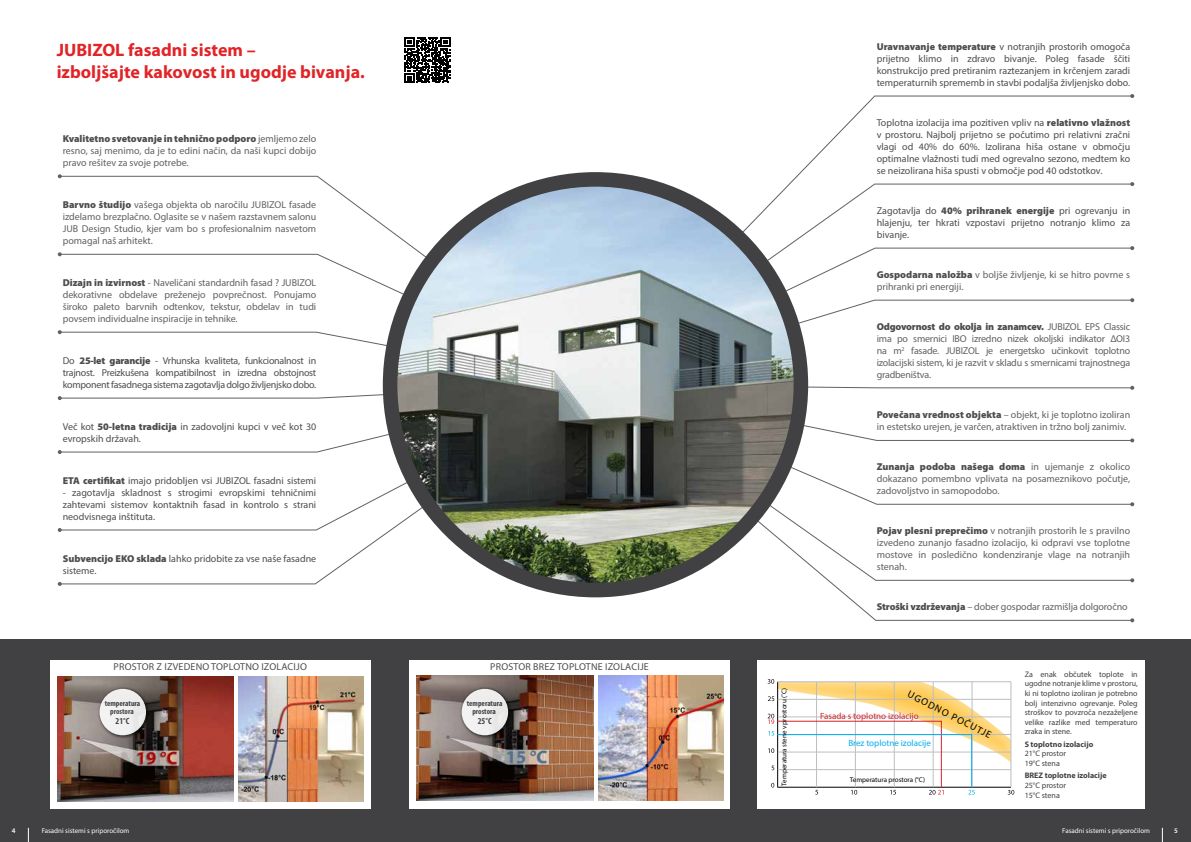
<style>
.page{position:relative;width:1191px;height:842px;background:#fff}
.page>*{position:absolute;margin:0;border:0;box-sizing:border-box;transform-origin:0 0}
.t1{font:700 18px/21.6px "Myriad Pro";color:#e12427}
.t2{font:10px/12px "Myriad Pro";color:#606163;text-align:justify}
.t3{font:10px/12px "Myriad Pro";color:#4d4d4f;text-align:justify}
.t4{font:10px "Myriad Pro";letter-spacing:.02em;color:#4d4d4f}
.t5{font:10px "Myriad Pro";color:#000}
.t6{font:9px "Myriad Pro";color:#d2232a}
.t7{font:9px "Myriad Pro";color:#00aeef}
.t8{font:700 condensed 9px "Myriad Pro";color:#414042}
.t9{font:8px/9.6px "Myriad Pro";color:#414042}
.t10{font:700 8px "Myriad Pro";color:#414042}
.t11{font:700 condensed 8px/8px "Myriad Pro";color:#414042;text-align:center}
.t12{font:7px "Myriad Pro";color:#fff}
.t13{font:7px "Myriad Pro";color:#000}
.t14{font:600 7px "Myriad Pro";color:#fff}
.s1{font-weight:900;color:#4d4d4f}
.s2{font-weight:900}
</style>
<div class="page">
<div style="left:0;top:639px;width:1191px;height:203px;background:#414042"></div>
<svg style="left:1162px;top:828px;width:1px;height:14px"></svg>
<svg style="left:28px;top:828px;width:1px;height:14px"></svg>
<svg style="left:59px;top:175px;width:498px;height:78px"></svg>
<svg style="left:58px;top:174px;width:4px;height:4px"></svg>
<svg style="left:59px;top:253px;width:378px;height:76px"></svg>
<svg style="left:58px;top:252px;width:4px;height:4px"></svg>
<svg style="left:59px;top:454px;width:475px;height:131px"></svg>
<svg style="left:58px;top:582px;width:4px;height:4px"></svg>
<div style="left:409px;top:660px;width:320px;height:148px;background:#fff"></div>
<img style="left:416px;top:675px;width:177px;height:125px">
<img style="left:598px;top:675px;width:125px;height:125px">
<div style="left:50px;top:660px;width:320px;height:148px;background:#fff"></div>
<img style="left:57px;top:676px;width:177px;height:125px">
<img style="left:239px;top:676px;width:124px;height:125px">
<div style="left:97px;top:687px;width:53px;height:52px;background:#000;opacity:.75"></div>
<div style="left:99px;top:689px;width:47px;height:46px;background:#f0efee;border-radius:50%"></div>
<svg style="left:405px;top:37px;width:45px;height:46px"></svg>
<div style="left:459px;top:687px;width:53px;height:52px;background:#000;opacity:.75"></div>
<div style="left:461px;top:689px;width:47px;height:46px;background:#efeeee;border-radius:50%"></div>
<svg style="left:610px;top:95px;width:520px;height:88px"></svg>
<svg style="left:1130px;top:94px;width:4px;height:4px"></svg>
<svg style="left:594px;top:505px;width:539px;height:116px"></svg>
<svg style="left:1130px;top:618px;width:4px;height:4px"></svg>
<svg style="left:657px;top:183px;width:473px;height:64px"></svg>
<svg style="left:1130px;top:182px;width:4px;height:4px"></svg>
<svg style="left:749px;top:247px;width:384px;height:52px"></svg>
<svg style="left:1130px;top:246px;width:4px;height:4px"></svg>
<svg style="left:783px;top:299px;width:350px;height:30px"></svg>
<svg style="left:1130px;top:298px;width:4px;height:4px"></svg>
<svg style="left:58px;top:330px;width:1076px;height:124px"></svg>
<svg style="left:762px;top:382px;width:371px;height:123px"></svg>
<svg style="left:1130px;top:502px;width:4px;height:4px"></svg>
<div style="left:757px;top:660px;width:387px;height:148px;background:#fff"></div>
<svg style="left:767px;top:679px;width:247px;height:116px"></svg>
<img style="left:390px;top:179px;width:411px;height:411px;border-radius:205px">
<div style="left:383px;top:172px;width:425px;height:425px;border:15px solid #414042;border-radius:50%"></div>
<h1 class="t1" style="left:57px;top:39px;width:310px">JUBIZOL fasadni sistem –<br>izboljšajte kakovost in ugodje bivanja.</h1>
<p class="t2" style="left:63px;top:133px;width:255px"><span class="s1">Kvalitetno svetovanje in tehnično podporo</span> jemljemo zelo resno, saj menimo, da je to edini način, da naši kupci dobijo pravo rešitev za svoje potrebe.</p>
<p class="t2" style="left:63px;top:199px;width:255px"><span class="s1">Barvno študijo</span> vašega objekta ob naročilu JUBIZOL fasade izdelamo brezplačno. Oglasite se v našem razstavnem salonu JUB Design Studio, kjer vam bo s profesionalnim nasvetom pomagal naš arhitekt.</p>
<p class="t2" style="left:63px;top:277px;width:255px"><span class="s1">Dizajn in izvirnost</span> - Naveličani standardnih fasad ? JUBIZOL dekorativne obdelave preženejo povprečnost. Ponujamo široko paleto barvnih odtenkov, tekstur, obdelav in tudi povsem individualne inspiracije in tehnike.</p>
<p class="t3" style="left:63px;top:355px;width:255px">Do <span class="s2">25-let garancije</span> - Vrhunska kvaliteta, funkcionalnost in trajnost. Preizkušena kompatibilnost in izredna obstojnost komponent fasadnega sistema zagotavlja dolgo življenjsko dobo.</p>
<p class="t3" style="left:63px;top:420px;width:255px">Več kot <span class="s2">50-letna tradicija</span> in zadovoljni kupci v več kot 30 evropskih državah.</p>
<p class="t3" style="left:63px;top:474px;width:255px"><span class="s2">ETA certifikat</span> imajo pridobljen vsi JUBIZOL fasadni sistemi</p>
<p class="t3" style="left:63px;top:486px;width:255px">- zagotavlja skladnost s strogimi evropskimi tehničnimi zahtevami sistemov kontaktnih fasad in kontrolo s strani neodvisnega inštituta.</p>
<p class="t3" style="left:63px;top:552px;width:255px"><span class="s2">Subvencijo EKO sklada</span> lahko pridobite za vse naše fasadne sisteme.</p>
<p class="t4" style="left:114px;top:661px;width:195px">PROSTOR Z IZVEDENO TOPLOTNO IZOLACIJO</p>
<p class="t4" style="left:490px;top:661px;width:160px">PROSTOR BREZ TOPLOTNE IZOLACIJE</p>
<p class="t11" style="left:105px;top:699px;width:37px">temperatura prostora</p>
<p class="t8" style="left:116px;top:715px;width:15px">21°C</p>
<p class="t11" style="left:467px;top:699px;width:37px">temperatura prostora</p>
<p class="t8" style="left:478px;top:715px;width:15px">25°C</p>
<p class="t13" style="left:780px;top:785px;width:99px;rotate:-90deg">Temperatura stene v prostoru (˚C)</p>
<p class="t3" style="left:876px;top:40px;width:255px"><span class="s2">Uravnavanje temperature</span> v notranjih prostorih omogoča prijetno klimo in zdravo bivanje. Poleg fasade ščiti konstrukcijo pred pretiranim raztezanjem in krčenjem zaradi temperaturnih sprememb in stavbi podaljša življenjsko dobo.</p>
<p class="t3" style="left:876px;top:117px;width:255px">Toplotna izolacija ima pozitiven vpliv na <span class="s2">relativno vlažnost </span>v prostoru. Najbolj prijetno se počutimo pri relativni zračni vlagi od 40% do 60%. Izolirana hiša ostane v območju optimalne vlažnosti tudi med ogrevalno sezono, medtem ko se neizolirana hiša spusti v območje pod 40 odstotkov.</p>
<p class="t3" style="left:876px;top:205px;width:255px">Zagotavlja do <span class="s2">40% prihranek energije</span> pri ogrevanju in hlajenju, ter hkrati vzpostavi prijetno notranjo klimo za bivanje.</p>
<p class="t2" style="left:876px;top:269px;width:255px"><span class="s1">Gospodarna naložba</span> v boljše življenje, ki se hitro povrne s prihranki pri energiji.</p>
<p class="t2" style="left:876px;top:321px;width:255px"><span class="s1">Odgovornost do okolja in zanamcev.</span> JUBIZOL EPS Classic ima po smernici IBO izredno nizek okoljski indikator ΔOI3 na m<sup>2</sup> fasade. JUBIZOL je energetsko učinkovit toplotno izolacijski sistem, ki je razvit v skladu s smernicami trajnostnega gradbeništva.</p>
<p class="t2" style="left:876px;top:409px;width:255px"><span class="s1">Povečana vrednost objekta</span> – objekt, ki je toplotno izoliran in estetsko urejen, je varčen, atraktiven in tržno bolj zanimiv.</p>
<p class="t2" style="left:876px;top:461px;width:255px"><span class="s1">Zunanja podoba našega doma</span> in ujemanje z okolico dokazano pomembno vplivata na posameznikovo počutje, zadovoljstvo in samopodobo.</p>
<p class="t2" style="left:876px;top:525px;width:255px"><span class="s1">Pojav plesni preprečimo</span> v notranjih prostorih le s pravilno izvedeno zunanjo fasadno izolacijo, ki odpravi vse toplotne mostove in posledično kondenziranje vlage na notranjih stenah.</p>
<p class="t2" style="left:876px;top:601px;width:252px"><span class="s1">Stroški vzdrževanja</span> – dober gospodar razmišlja dolgoročno</p>
<p class="t5" style="left:911px;top:688px;width:94px;rotate:27deg">UGODNO POČUTJE</p>
<p class="t6" style="left:820px;top:710px;width:100px">Fasada s toplotno izolacijo</p>
<p class="t7" style="left:848px;top:737px;width:84px">Brez toplotne izolacije</p>
<p class="t13" style="left:850px;top:775px;width:77px">Temperatura prostora (°C)</p>
<p class="t9" style="left:1024px;top:669px;width:114px;text-align:justify">Za enak občutek toplote in ugodne notranje klime v prostoru, ki ni toplotno izoliran je potrebno bolj intenzivno ogrevanje. Poleg stroškov to povzroča nezaželjene velike razlike med temperaturo zraka in stene.</p>
<p class="t10" style="left:1024px;top:739px;width:70px">S toplotno izolacijo</p>
<p class="t9" style="left:1024px;top:749px;width:43px">21°C prostor<br>19°C stena</p>
<p class="t10" style="left:1024px;top:770px;width:83px">BREZ toplotne izolacije</p>
<p class="t9" style="left:1024px;top:780px;width:43px">25°C prostor<br>15°C stena</p>
<p class="t14" style="left:12px;top:826px;width:5px">4</p>
<p class="t12" style="left:42px;top:826px;width:89px">Fasadni sistemi s priporočilom</p>
<p class="t12" style="left:1062px;top:826px;width:89px">Fasadni sistemi s priporočilom</p>
<p class="t14" style="left:1174px;top:826px;width:5px">5</p>
</div>
